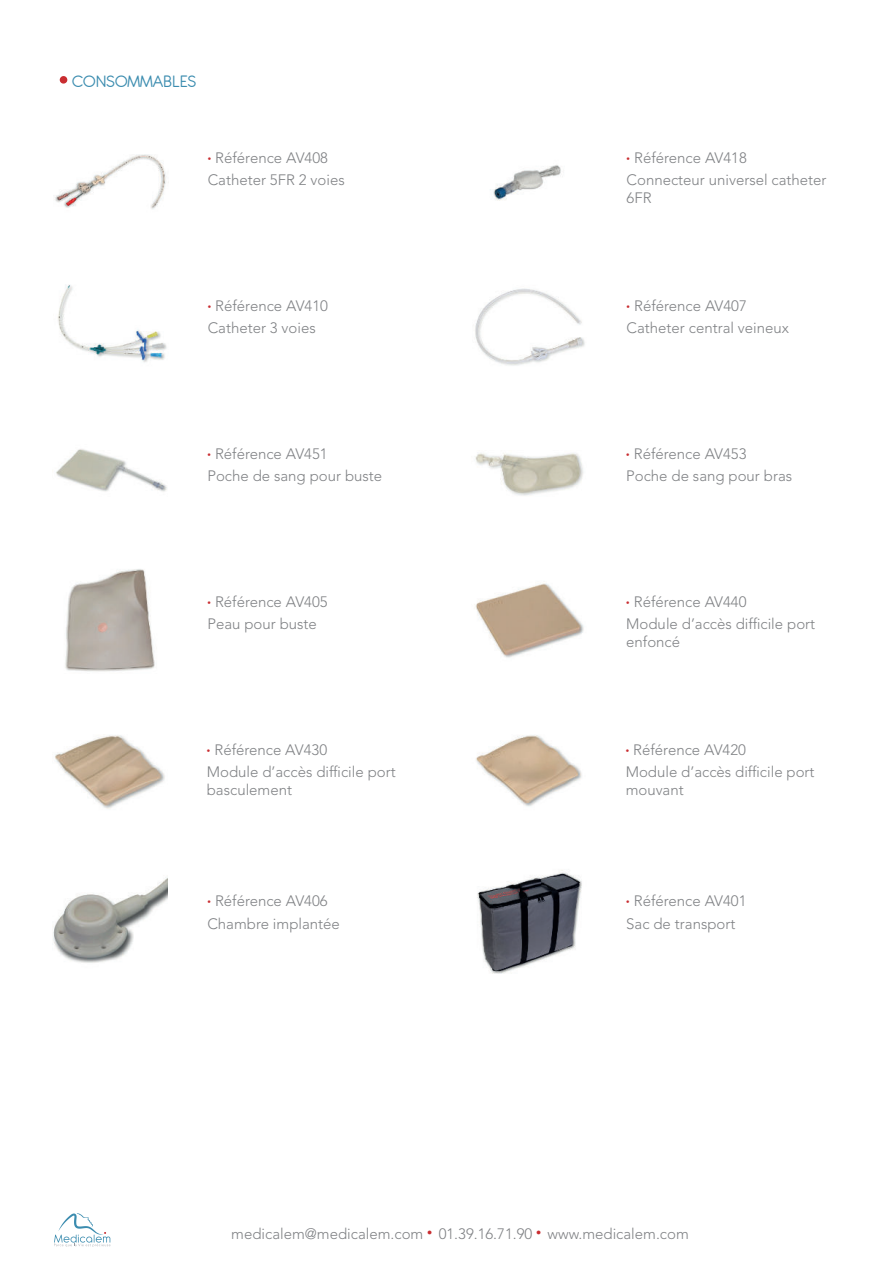
<style>
.page{position:relative;width:893px;height:1263px;background:#fff}
.page>*{position:absolute;margin:0;border:0;box-sizing:border-box;transform-origin:0 0}
.t1{font:54px "Antipasto Pro";color:#c92d31}
.t2{font:18px "Antipasto Pro";color:#3b8caf}
.t3{font:300 15px/22.2px "Avenir LT Pro";color:#808285}
.s1{font-family:"Antipasto Pro";font-weight:400;font-size:18px;color:#c92d31}
.s2{font-family:"Antipasto Pro";font-weight:400;font-size:27px;color:#c92d31}
</style>
<div class="page">
<svg style="left:54px;top:1213px;width:56px;height:34px"></svg>
<img style="left:55px;top:154px;width:111px;height:55px">
<img style="left:56px;top:449px;width:111px;height:43px">
<img style="left:58px;top:285px;width:109px;height:78px">
<img style="left:65px;top:569px;width:90px;height:103px">
<img style="left:55px;top:735px;width:110px;height:74px">
<img style="left:53px;top:877px;width:115px;height:86px">
<img style="left:475px;top:288px;width:110px;height:78px">
<img style="left:475px;top:583px;width:109px;height:75px">
<img style="left:476px;top:735px;width:106px;height:72px">
<img style="left:477px;top:870px;width:105px;height:104px">
<img style="left:490px;top:165px;width:71px;height:36px">
<img style="left:475px;top:453px;width:109px;height:43px">
<p class="t2" style="left:72px;top:72px;width:126px">CONSOMMABLES</p>
<h1 class="t1" style="left:58px;top:47px;width:12px">•</h1>
<p class="t3" style="left:208px;top:148px;width:139px"><span class="s1">•</span> Référence AV408<br>Catheter 5FR 2 voies</p>
<p class="t3" style="left:208px;top:296px;width:122px"><span class="s1">•</span> Référence AV410<br>Catheter 3 voies</p>
<p class="t3" style="left:207px;top:444px;width:176px"><span class="s1">•</span> Référence AV451<br>Poche de sang pour buste</p>
<p class="t3" style="left:207px;top:592px;width:122px"><span class="s1">•</span> Référence AV405<br>Peau pour buste</p>
<p class="t3" style="left:207px;top:740px;width:190px"><span class="s1">•</span> Référence AV430<br>Module d’accès difficile port</p>
<p class="t3" style="left:207px;top:780px;width:87px">basculement</p>
<p class="t3" style="left:207px;top:891px;width:134px"><span class="s1">•</span> Référence AV406<br>Chambre implantée</p>
<p class="t3" style="left:626px;top:148px;width:202px"><span class="s1">•</span> Référence AV418<br>Connecteur universel catheter</p>
<p class="t3" style="left:626px;top:188px;width:27px">6FR</p>
<p class="t3" style="left:626px;top:296px;width:164px"><span class="s1">•</span> Référence AV407<br>Catheter central veineux</p>
<p class="t3" style="left:626px;top:444px;width:167px"><span class="s1">•</span> Référence AV453<br>Poche de sang pour bras</p>
<p class="t3" style="left:626px;top:592px;width:190px"><span class="s1">•</span> Référence AV440<br>Module d’accès difficile port</p>
<p class="t3" style="left:626px;top:632px;width:55px">enfoncé</p>
<p class="t3" style="left:626px;top:740px;width:190px"><span class="s1">•</span> Référence AV420<br>Module d’accès difficile port</p>
<p class="t3" style="left:626px;top:780px;width:60px">mouvant</p>
<p class="t3" style="left:626px;top:891px;width:122px"><span class="s1">•</span> Référence AV401<br>Sac de transport</p>
<p class="t3" style="left:231px;top:1222px;width:459px">medicalem@medicalem.com <span class="s2">•</span> 01.39.16.71.90 <span class="s2">•</span> www.medicalem.com</p>
</div>
